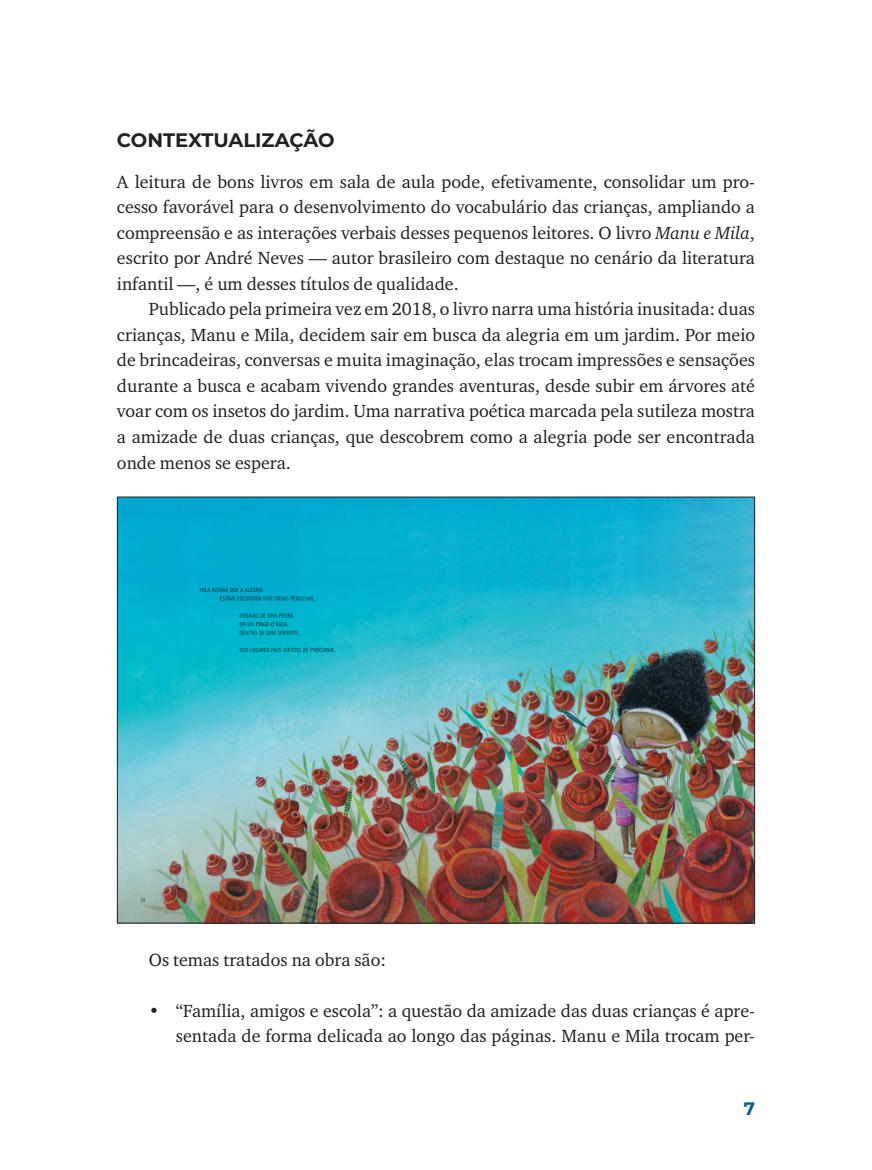
<style>
.page{position:relative;width:872px;height:1170px;background:#fff}
.page>*{position:absolute;margin:0;border:0;box-sizing:border-box;transform-origin:0 0}
.t1{font:700 19.5px "Montserrat";letter-spacing:-.005em;color:#231f20}
.t2{font:18px/25.5px "Charter ITC Std";color:#231f20;text-align:justify}
.t3{font:700 18px "Montserrat";color:#005c8e}
.s1{font-style:italic}
</style>
<div class="page">
<img style="left:119px;top:498px;width:634px;height:423px">
<p class="t1" style="left:117px;top:125px;width:219px">CONTEXTUALIZAÇÃO</p>
<p class="t2" style="left:117px;top:168px;width:639px">A leitura de bons livros em sala de aula pode, efetivamente, consolidar um pro&shy;cesso favorável para o desenvolvimento do vocabulário das crianças, ampliando a compreensão e as interações verbais desses pequenos leitores. O livro <span class="s1">Manu e Mila</span>, escrito por André Neves — autor brasileiro com destaque no cenário da literatura infantil —, é um desses títulos de qualidade.</p>
<p class="t2" style="left:117px;top:296px;width:639px;text-indent:32px">Publicado pela primeira vez em 2018, o livro narra uma história inusitada: duas crianças, Manu e Mila, decidem sair em busca da alegria em um jardim. Por meio de brincadeiras, conversas e muita imaginação, elas trocam impressões e sensações durante a busca e acabam vivendo grandes aventuras, desde subir em árvores até voar com os insetos do jardim. Uma narrativa poética marcada pela sutileza mostra a amizade de duas crianças, que descobrem como a alegria pode ser encontrada onde menos se espera.</p>
<p class="t2" style="left:149px;top:946px;width:239px">Os temas tratados na obra são:</p>
<p class="t2" style="left:149px;top:997px;width:607px;text-align:right">• “Família, amigos e escola”: a questão da amizade das duas crianças é apre&shy;sentada de forma delicada ao longo das páginas. Manu e Mila trocam per-</p>
<p class="t3" style="left:744px;top:1095px;width:13px">7</p>
</div>
